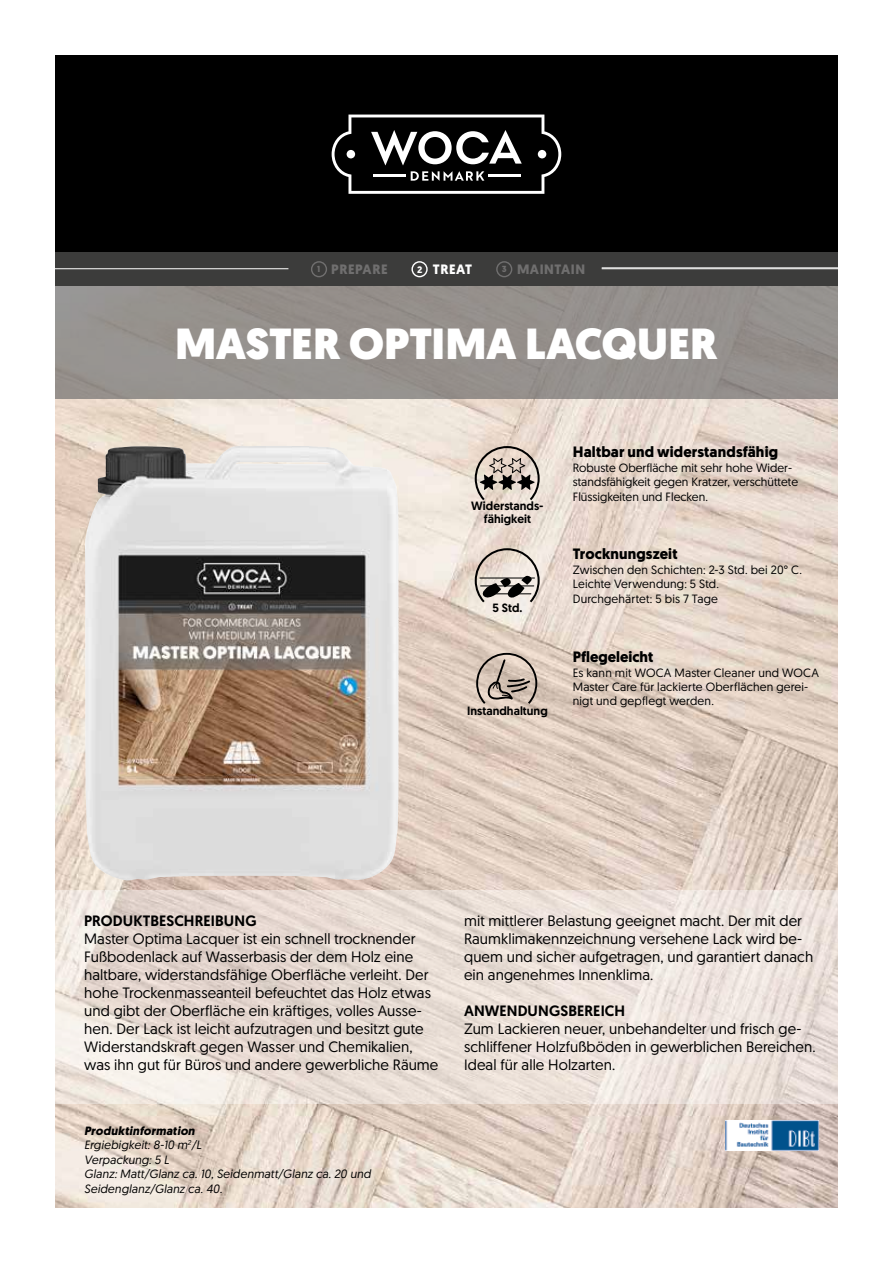
<style>
.page{position:relative;width:893px;height:1263px;background:#fff}
.page>*{position:absolute;margin:0;border:0;box-sizing:border-box;transform-origin:0 0}
.t1{font:900 43.5px "Geomanist";letter-spacing:-.005em;color:#fff}
.t2{font:15px/18px "Geomanist";letter-spacing:.005em;color:#000}
.t3{font:700 15px "Geomanist";letter-spacing:.005em;color:#000}
.t4{font:500 15px "Geomanist";letter-spacing:.01em;color:#000}
.t5{font:700 13.5px "Geomanist";letter-spacing:.04em;color:#706f6f}
.t6{font:700 13.5px "Geomanist";letter-spacing:.04em;color:#fff}
.t7{font:12px/14.4px "Geomanist";letter-spacing:.005em;color:#000}
.t8{font:italic 12px/14.4px "Geomanist";letter-spacing:.01em;color:#000}
.t9{font:500 12px/13.5px "Geomanist";color:#000;text-align:center}
.s1{font-size:8.85px}
.s2{font-size:9.45px}
.s3{font-weight:700}
</style>
<div class="page">
<img style="left:55px;top:399px;width:783px;height:809px">
<div style="left:55px;top:251px;width:783px;height:35px;background:#3c3c3b"></div>
<div style="left:55px;top:55px;width:783px;height:197px;background:#000"></div>
<svg style="left:332px;top:115px;width:229px;height:79px"></svg>
<svg style="left:475px;top:446px;width:65px;height:54px;background:#b2a69c"></svg>
<div style="left:55px;top:286px;width:783px;height:113px;background:#95908d"></div>
<svg style="left:475px;top:548px;width:65px;height:54px;background:#b6ada6"></svg>
<svg style="left:475px;top:652px;width:63px;height:54px;background:#b6a79b"></svg>
<hr style="left:602px;top:268px;width:291px;height:1px;background:#fff">
<hr style="left:0;top:268px;width:288px;height:1px;background:#fff">
<div style="left:311px;top:261px;width:16px;height:16px;border:1px solid #706f6f;border-radius:50%"></div>
<div style="left:496px;top:261px;width:16px;height:16px;border:1px solid #706f6f;border-radius:50%"></div>
<div style="left:411px;top:261px;width:17px;height:16px;border:1px solid #fff;border-radius:50%"></div>
<img style="left:85px;top:446px;width:313px;height:434px">
<img style="left:725px;top:1120px;width:93px;height:30px">
<svg style="left:55px;top:890px;width:783px;height:213px;background:#eadfd7"></svg>
<p class="t5" style="left:317px;top:260px;width:72px"><span class="s1">1</span> PREPARE</p>
<p class="t6" style="left:417px;top:260px;width:57px"><span class="s2">2</span> TREAT</p>
<p class="t5" style="left:502px;top:260px;width:85px"><span class="s1">3</span> MAINTAIN</p>
<h1 class="t1" style="left:175px;top:314px;width:544px">MASTER OPTIMA LACQUER</h1>
<p class="t9" style="left:471px;top:498px;width:74px">Widerstands&shy;fähigkeit</p>
<p class="t9" style="left:492px;top:601px;width:32px">5 Std.</p>
<p class="t9" style="left:467px;top:703px;width:82px">Instandhaltung</p>
<p class="t3" style="left:573px;top:442px;width:207px">Haltbar und widerstandsfähig</p>
<p class="t7" style="left:573px;top:460px;width:227px">Robuste Oberfläche mit sehr hohe Wider&shy;standsfähigkeit gegen Kratzer, verschüttete<br>Flüssigkeiten und Flecken.</p>
<p class="t3" style="left:573px;top:544px;width:106px">Trocknungszeit</p>
<p class="t7" style="left:573px;top:562px;width:231px">Zwischen den Schichten: 2-3 Std. bei 20° C.<br>Leichte Verwendung: 5 Std.<br>Durchgehärtet: 5 bis 7 Tage</p>
<p class="t3" style="left:573px;top:647px;width:82px">Pflegeleicht</p>
<p class="t7" style="left:573px;top:665px;width:248px">Es kann mit WOCA Master Cleaner und WOCA<br>Master Care für lackierte Oberflächen gerei&shy;nigt und gepflegt werden.</p>
<p class="t4" style="left:84px;top:910px;width:174px">PRODUKTBESCHREIBUNG</p>
<p class="t2" style="left:84px;top:929px;width:356px">Master Optima Lacquer ist ein schnell trocknender Fußbodenlack auf Wasserbasis der dem Holz eine haltbare, widerstandsfähige Oberfläche verleiht. Der hohe Trockenmasseanteil befeuchtet das Holz etwas und gibt der Oberfläche ein kräftiges, volles Ausse&shy;hen. Der Lack ist leicht aufzutragen und besitzt gute Widerstandskraft gegen Wasser und Chemikalien, was ihn gut für Büros und andere gewerbliche Räume</p>
<p class="t8" style="left:84px;top:1123px;width:288px"><span class="s3">Produktinformation<br></span>Ergiebigkeit: 8-10 m<sup>2</sup>/L<br>Verpackung: 5 L<br>Glanz: Matt/Glanz ca. 10, Seidenmatt/Glanz ca. 20 und<br>Seidenglanz/Glanz ca. 40.</p>
<p class="t2" style="left:464px;top:911px;width:351px">mit mittlerer Belastung geeignet macht. Der mit der Raumklimakennzeichnung versehene Lack wird be&shy;quem und sicher aufgetragen, und garantiert danach ein angenehmes Innenklima.</p>
<p class="t4" style="left:464px;top:1000px;width:163px">ANWENDUNGSBEREICH</p>
<p class="t2" style="left:464px;top:1019px;width:353px">Zum Lackieren neuer, unbehandelter und frisch ge&shy;schliffener Holzfußböden in gewerblichen Bereichen.<br>Ideal für alle Holzarten.</p>
</div>
